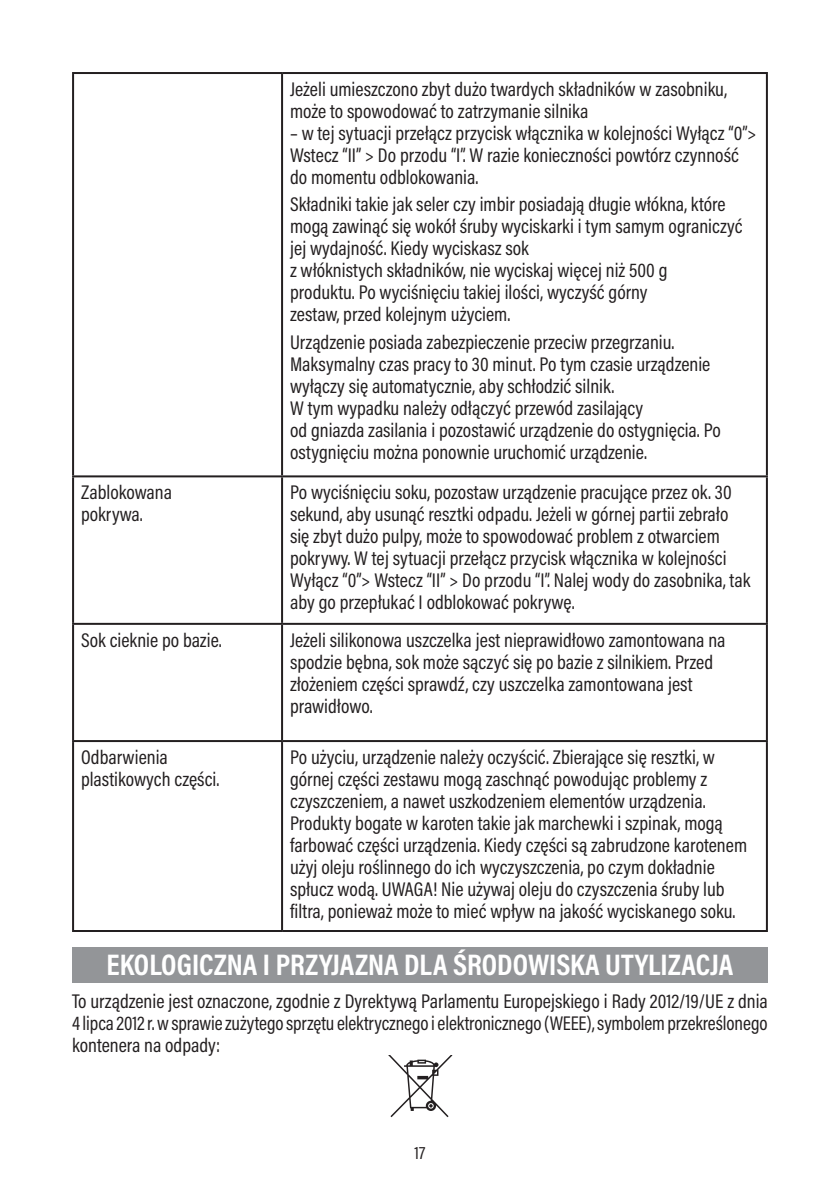
<style>
.page{position:relative;width:840px;height:1191px;background:#fff}
.page>*{position:absolute;margin:0;border:0;box-sizing:border-box;transform-origin:0 0}
.naglowek{font:700 30px "Acumin Pro Cond";color:#fff}
.txt02_mały{font:20px/22px "Acumin Pro Cond";color:#231f20}
.t1{font:18px "Acumin Pro Cond";color:#231f20}
</style>
<div class="page">
<div style="left:72px;top:947px;width:695px;height:35px;background:#939598"></div>
<hr style="left:72px;top:72px;width:210px;height:2px;background:#231f20">
<hr style="left:72px;top:74px;width:2px;height:401px;background:#231f20">
<hr style="left:282px;top:72px;width:485px;height:2px;background:#231f20">
<hr style="left:281px;top:74px;width:2px;height:401px;background:#231f20">
<hr style="left:765px;top:74px;width:2px;height:401px;background:#231f20">
<hr style="left:72px;top:475px;width:210px;height:2px;background:#231f20">
<hr style="left:72px;top:477px;width:2px;height:146px;background:#231f20">
<hr style="left:282px;top:475px;width:485px;height:2px;background:#231f20">
<hr style="left:281px;top:477px;width:2px;height:146px;background:#231f20">
<hr style="left:765px;top:477px;width:2px;height:146px;background:#231f20">
<hr style="left:72px;top:623px;width:210px;height:2px;background:#231f20">
<hr style="left:72px;top:625px;width:2px;height:115px;background:#231f20">
<hr style="left:282px;top:623px;width:485px;height:2px;background:#231f20">
<hr style="left:281px;top:625px;width:2px;height:115px;background:#231f20">
<hr style="left:765px;top:625px;width:2px;height:115px;background:#231f20">
<hr style="left:72px;top:740px;width:210px;height:2px;background:#231f20">
<hr style="left:72px;top:742px;width:2px;height:188px;background:#231f20">
<hr style="left:282px;top:740px;width:485px;height:2px;background:#231f20">
<hr style="left:281px;top:742px;width:2px;height:188px;background:#231f20">
<hr style="left:765px;top:742px;width:2px;height:188px;background:#231f20">
<hr style="left:72px;top:930px;width:210px;height:2px;background:#231f20">
<hr style="left:282px;top:930px;width:485px;height:2px;background:#231f20">
<svg style="left:388px;top:1055px;width:64px;height:62px"></svg>
<p class="txt02_mały" style="left:290px;top:77px;width:438px">Jeżeli umieszczono zbyt dużo twardych składników w zasobniku, może to spowodować to zatrzymanie silnika</p>
<p class="txt02_mały" style="left:290px;top:121px;width:467px">– w tej sytuacji przełącz przycisk włącznika w kolejności Wyłącz “0”&gt;<br>Wstecz “II” &gt; Do przodu “I”. W razie konieczności powtórz czynność do momentu odblokowania.</p>
<p class="txt02_mały" style="left:290px;top:193px;width:454px">Składniki takie jak seler czy imbir posiadają długie włókna, które mogą zawinąć się wokół śruby wyciskarki i tym samym ograniczyć jej wydajność. Kiedy wyciskasz sok<br>z włóknistych składników, nie wyciskaj więcej niż 500 g<br>produktu. Po wyciśnięciu takiej ilości, wyczyść górny<br>zestaw, przed kolejnym użyciem.</p>
<p class="txt02_mały" style="left:290px;top:331px;width:432px">Urządzenie posiada zabezpieczenie przeciw przegrzaniu.<br>Maksymalny czas pracy to 30 minut. Po tym czasie urządzenie wyłączy się automatycznie, aby schłodzić silnik.<br>W tym wypadku należy odłączyć przewód zasilający<br>od gniazda zasilania i pozostawić urządzenie do ostygnięcia. Po ostygnięciu można ponownie uruchomić urządzenie.</p>
<p class="txt02_mały" style="left:81px;top:481px;width:92px">Zablokowana pokrywa.</p>
<p class="txt02_mały" style="left:290px;top:481px;width:461px">Po wyciśnięciu soku, pozostaw urządzenie pracujące przez ok. 30 sekund, aby usunąć resztki odpadu. Jeżeli w górnej partii zebrało się zbyt dużo pulpy, może to spowodować problem z otwarciem pokrywy. W tej sytuacji przełącz przycisk włącznika w kolejności Wyłącz “0”&gt; Wstecz “II” &gt; Do przodu “I”. Nalej wody do zasobnika, tak aby go przepłukać I odblokować pokrywę.</p>
<p class="txt02_mały" style="left:81px;top:628px;width:142px">Sok cieknie po bazie.</p>
<p class="txt02_mały" style="left:290px;top:628px;width:436px">Jeżeli silikonowa uszczelka jest nieprawidłowo zamontowana na spodzie bębna, sok może sączyć się po bazie z silnikiem. Przed złożeniem części sprawdź, czy uszczelka zamontowana jest prawidłowo.</p>
<p class="txt02_mały" style="left:81px;top:745px;width:140px">Odbarwienia plastikowych części.</p>
<p class="txt02_mały" style="left:290px;top:745px;width:458px">Po użyciu, urządzenie należy oczyścić. Zbierające się resztki, w górnej części zestawu mogą zaschnąć powodując problemy z czyszczeniem, a nawet uszkodzeniem elementów urządzenia.<br>Produkty bogate w karoten takie jak marchewki i szpinak, mogą farbować części urządzenia. Kiedy części są zabrudzone karotenem użyj oleju roślinnego do ich wyczyszczenia, po czym dokładnie spłucz wodą. UWAGA! Nie używaj oleju do czyszczenia śruby lub filtra, ponieważ może to mieć wpływ na jakość wyciskanego soku.</p>
<p class="naglowek" style="left:107px;top:944px;width:627px">EKOLOGICZNA I PRZYJAZNA DLA ŚRODOWISKA UTYLIZACJA</p>
<p class="txt02_mały" style="left:72px;top:990px;width:697px;text-align:justify">To urządzenie jest oznaczone, zgodnie z Dyrektywą Parlamentu Europejskiego i Rady 2012/19/UE z dnia 4 lipca 2012 r. w sprawie zużytego sprzętu elektrycznego i elektronicznego (WEEE), symbolem przekreślonego kontenera na odpady:</p>
<p class="t1" style="left:414px;top:1141px;width:12px">17</p>
</div>
